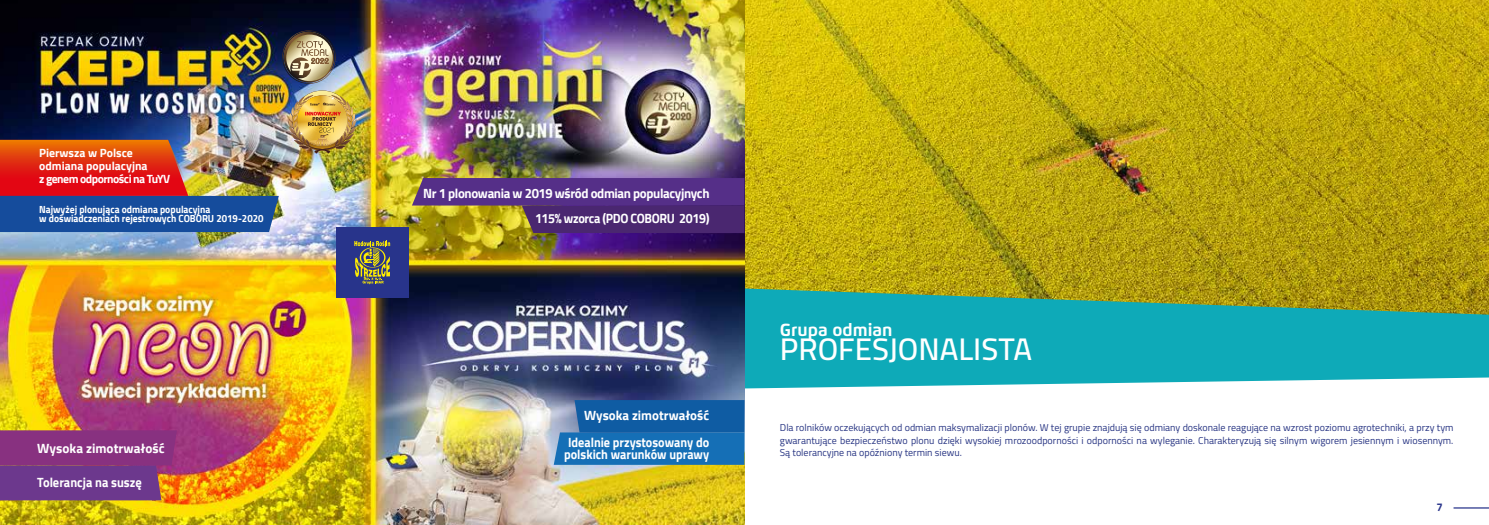
<style>
.page{position:relative;width:1489px;height:525px;background:#fff}
.page>*{position:absolute;margin:0;border:0;box-sizing:border-box;transform-origin:0 0}
.t1{font:600 31.25px "Cairo";color:#fff}
.t2{font:700 17.5px "Flexo";color:#fff}
.t3{font:700 13.25px/27.1px "Cairo";color:#fff;text-align:right}
.t4{font:700 13.25px "Cairo";letter-spacing:-.03em;color:#fff}
.t5{font:700 13.25px "Cairo";letter-spacing:-.03em;color:#fff;scale:.93 1}
.t6{font:700 13.25px "Cairo";color:#fff;scale:.92 1}
.t7{font:700 13.25px "Cairo";color:#fff;scale:.94 1}
.t8{font:700 11.75px/13.1px "Cairo";color:#fff}
.t9{font:700 11.25px "Cairo";color:#28348b}
.t10{font:700 10.25px/9.2px "Cairo";color:#fff;scale:.94 1}
.t11{font:10px/12.5px "Cairo";color:#283583;text-align:justify}
</style>
<div class="page">
<hr style="left:1453px;top:507px;width:35px;height:1px;background:#28348b">
<img style="left:744px;top:0;width:744px;height:288px">
<svg style="left:744px;top:288px;width:744px;height:100px;background:#2eaaa3"></svg>
<img style="left:0;top:0;width:744px;height:524px">
<div style="left:336px;top:227px;width:72px;height:70px;background:#28348b"></div>
<svg style="left:354px;top:241px;width:36px;height:43px"></svg>
<svg style="left:412px;top:178px;width:332px;height:55px;background:#63436a"></svg>
<svg style="left:0;top:430px;width:177px;height:70px;background:#803881"></svg>
<img style="left:0;top:140px;width:279px;height:92px">
<svg style="left:553px;top:400px;width:191px;height:64px;background:#1d6bae"></svg>
<svg style="left:281px;top:29px;width:56px;height:56px"></svg>
<svg style="left:283px;top:32px;width:53px;height:50px;background:#928976"></svg>
<svg style="left:292px;top:90px;width:60px;height:60px"></svg>
<img style="left:285px;top:94px;width:75px;height:59px">
<p class="t8" style="left:39px;top:146px;width:132px">Pierwsza w Polsce odmiana populacyjna<br>z genem odporności na TuYV</p>
<p class="t10" style="left:39px;top:204px;width:240px">Najwyżej plonująca odmiana populacyjna<br>w doświadczeniach rejestrowych COBORU 2019-2020</p>
<h3 class="t5" style="left:535px;top:211px;width:189px">115% wzorca (PDO COBORU 2019)</h3>
<h3 class="t4" style="left:423px;top:185px;width:288px">Nr 1 plonowania w 2019 wśród odmian populacyjnych</h3>
<h3 class="t3" style="left:37px;top:434px;width:129px">Wysoka zimotrwałość</h3>
<h3 class="t7" style="left:37px;top:474px;width:113px">Tolerancja na suszę</h3>
<h3 class="t3" style="left:568px;top:401px;width:142px">Wysoka zimotrwałość<br>Idealnie przystosowany do</h3>
<h3 class="t6" style="left:564px;top:447px;width:159px">polskich warunków uprawy</h3>
<h2 class="t2" style="left:779px;top:319px;width:114px">Grupa odmian</h2>
<h1 class="t1" style="left:779px;top:322px;width:254px">PROFESJONALISTA</h1>
<p class="t11" style="left:779px;top:421px;width:675px">Dla rolników oczekujących od odmian maksymalizacji plonów. W tej grupie znajdują się odmiany doskonale reagujące na wzrost poziomu agrotechniki, a przy tym gwarantujące bezpieczeństwo plonu dzięki wysokiej mrozoodporności i odporności na wyleganie. Charakteryzują się silnym wigorem jesiennym i wiosennym.<br>Są tolerancyjne na opóźniony termin siewu.</p>
<p class="t9" style="left:1436px;top:497px;width:8px">7</p>
</div>
